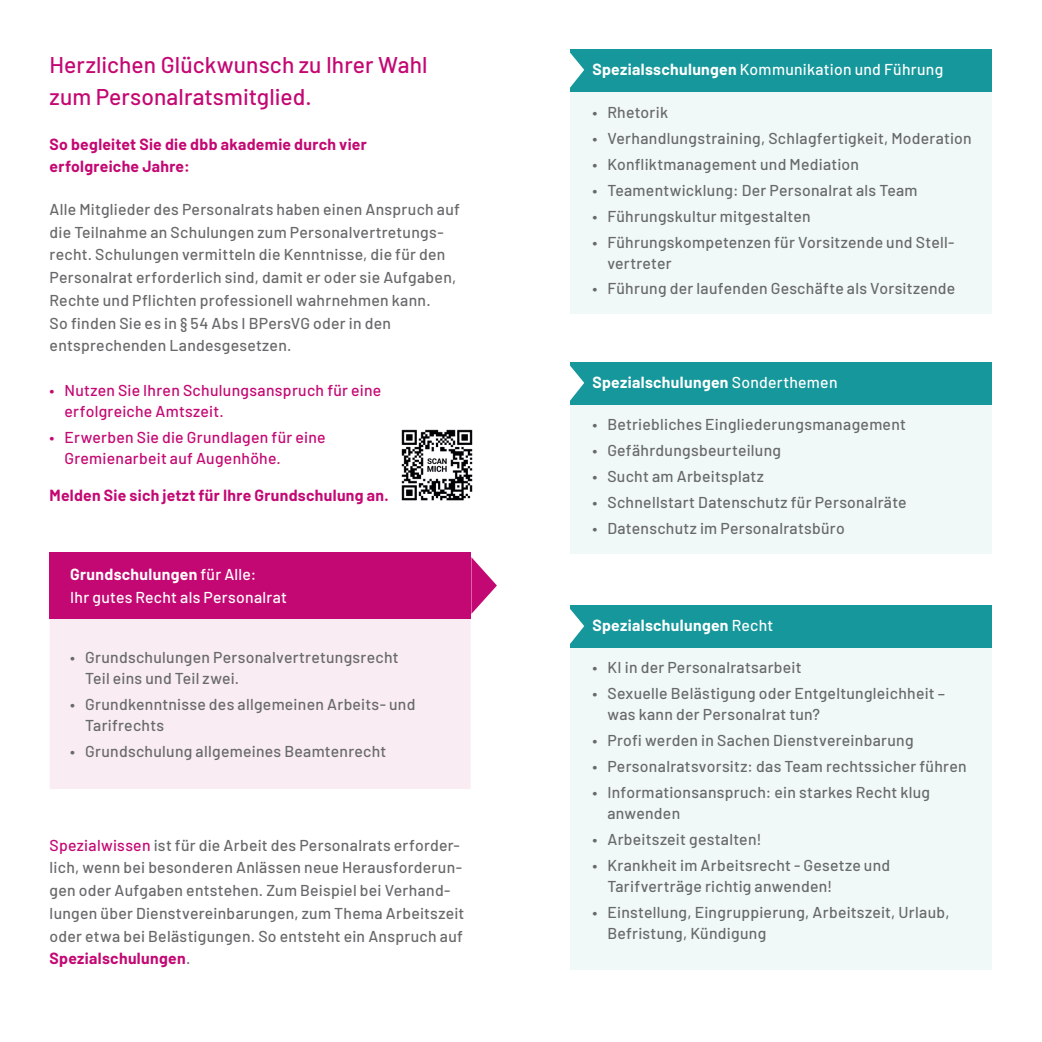
<style>
.page{position:relative;width:1042px;height:1042px;background:#fff}
.page>*{position:absolute;margin:0;border:0;box-sizing:border-box;transform-origin:0 0}
.Fließtext{font:500 22.75px/31.5px "Barlow";letter-spacing:.005em;color:#c40873}
.Fließtext-2{font:500 15.75px/22.8px "Barlow";letter-spacing:.02em;color:#68696a}
.t1{font:500 15.75px/21px "Barlow";letter-spacing:.02em;color:#c40873}
.Fließtext-3{font:500 15.75px/22.8px "Barlow";letter-spacing:.02em;color:#fff}
.Fließtext-4{font:700 15.75px/22.8px "Barlow";letter-spacing:.015em;color:#c40873}
.Aufzählung{font:700 15.75px "Barlow";letter-spacing:.02em;color:#c40873}
.Fließtext-5{font:700 15.75px "Barlow";letter-spacing:.02em;color:#fff}
.Aufzählung-2{font:700 15.75px "Barlow";letter-spacing:.02em;color:#fff}
.s1{font-weight:700}
.s2{color:#c40873}
.s3{font-weight:700;color:#c40873}
.s4{font-weight:500}
</style>
<div class="page">
<div style="left:50px;top:619px;width:421px;height:170px;background:#f9ecf2"></div>
<div style="left:50px;top:552px;width:421px;height:67px;background:#c40873"></div>
<div style="left:570px;top:404px;width:422px;height:149px;background:#f1f9f8"></div>
<div style="left:570px;top:362px;width:422px;height:42px;background:#15979b"></div>
<svg style="left:570px;top:365px;width:14px;height:36px"></svg>
<div style="left:570px;top:91px;width:422px;height:223px;background:#f1f9f8"></div>
<div style="left:570px;top:49px;width:422px;height:42px;background:#15979b"></div>
<svg style="left:570px;top:52px;width:14px;height:36px"></svg>
<div style="left:570px;top:647px;width:422px;height:322px;background:#f1f9f8"></div>
<div style="left:570px;top:605px;width:422px;height:42px;background:#15979b"></div>
<svg style="left:570px;top:609px;width:14px;height:35px"></svg>
<img style="left:401px;top:429px;width:72px;height:72px">
<svg style="left:471px;top:557px;width:26px;height:57px"></svg>
<p class="Fließtext" style="left:50px;top:47px;width:379px">Herzlichen Glückwunsch zu Ihrer Wahl zum Personalratsmitglied.</p>
<p class="Fließtext-4" style="left:50px;top:131px;width:319px">So begleitet Sie die dbb akademie durch vier erfolgreiche Jahre:</p>
<p class="Fließtext-2" style="left:50px;top:196px;width:412px">Alle Mitglieder des Personalrats haben einen Anspruch auf die Teilnahme an Schulungen zum Personalvertretungs&shy;recht. Schulungen vermitteln die Kenntnisse, die für den Personalrat erforderlich sind, damit er oder sie Aufgaben, Rechte und Pflichten professionell wahrnehmen kann.<br>So finden Sie es in § 54 Abs I BPersVG oder in den entsprechenden Landesgesetzen.</p>
<p class="t1" style="left:64px;top:379px;width:318px;text-indent:-15px">• Nutzen Sie Ihren Schulungsanspruch für eine erfolgreiche Amtszeit.</p>
<p class="t1" style="left:64px;top:426px;width:263px;text-indent:-15px">• Erwerben Sie die Grundlagen für eine<br>Gremienarbeit auf Augenhöhe.</p>
<p class="Aufzählung" style="left:50px;top:483px;width:341px">Melden Sie sich jetzt für Ihre Grundschulung an.</p>
<p class="Fließtext-3" style="left:70px;top:562px;width:218px"><span class="s1">Grundschulungen</span> für Alle:<br>Ihr gutes Recht als Personalrat</p>
<p class="Fließtext-2" style="left:85px;top:646px;width:315px;line-height:21px;text-indent:-15px">• Grundschulungen Personalvertretungsrecht<br>Teil eins und Teil zwei.</p>
<p class="Fließtext-2" style="left:85px;top:693px;width:332px;line-height:21px;text-indent:-15px">• Grundkenntnisse des allgemeinen Arbeits- und<br>Tarifrechts</p>
<p class="Fließtext-2" style="left:70px;top:739px;width:317px">• Grundschulung allgemeines Beamtenrecht</p>
<p class="Fließtext-2" style="left:50px;top:832px;width:416px"><span class="s2">Spezialwissen</span> ist für die Arbeit des Personalrats erforder&shy;lich, wenn bei besonderen Anlässen neue Herausforderun&shy;gen oder Aufgaben entstehen. Zum Beispiel bei Verhand&shy;lungen über Dienstvereinbarungen, zum Thema Arbeitszeit oder etwa bei Belästigungen. So entsteht ein Anspruch auf <span class="s3">Spezialschulungen</span>.</p>
<p class="Fließtext-3" style="left:592px;top:57px;width:352px"><span class="s1">Spezialsschulungen</span> Kommunikation und Führung</p>
<p class="Fließtext-2" style="left:592px;top:99px;width:77px">• Rhetorik</p>
<p class="Fließtext-2" style="left:592px;top:125px;width:381px">• Verhandlungstraining, Schlagfertigkeit, Moderation</p>
<p class="Fließtext-2" style="left:592px;top:151px;width:268px">• Konfliktmanagement und Mediation</p>
<p class="Fließtext-2" style="left:592px;top:177px;width:327px">• Teamentwicklung: Der Personalrat als Team</p>
<p class="Fließtext-2" style="left:592px;top:203px;width:220px">• Führungskultur mitgestalten</p>
<p class="Fließtext-2" style="left:607px;top:230px;width:349px;line-height:21px;text-indent:-15px">• Führungskompetenzen für Vorsitzende und Stell&shy;vertreter</p>
<p class="Fließtext-2" style="left:592px;top:276px;width:364px">• Führung der laufenden Geschäfte als Vorsitzende</p>
<p class="Fließtext-5" style="left:592px;top:371px;width:246px">Spezialschulungen <span class="s4">Sonderthemen</span></p>
<p class="Fließtext-2" style="left:592px;top:412px;width:315px">• Betriebliches Eingliederungsmanagement</p>
<p class="Fließtext-2" style="left:592px;top:438px;width:190px">• Gefährdungsbeurteilung</p>
<p class="Fließtext-2" style="left:592px;top:464px;width:173px">• Sucht am Arbeitsplatz</p>
<p class="Fließtext-2" style="left:592px;top:490px;width:316px">• Schnellstart Datenschutz für Personalräte</p>
<p class="Fließtext-2" style="left:592px;top:516px;width:254px">• Datenschutz im Personalratsbüro</p>
<p class="Aufzählung-2" style="left:592px;top:614px;width:182px">Spezialschulungen <span class="s4">Recht</span></p>
<p class="Fließtext-2" style="left:592px;top:655px;width:211px">• KI in der Personalratsarbeit</p>
<p class="Fließtext-2" style="left:607px;top:682px;width:339px;line-height:21px;text-indent:-15px">• Sexuelle Belästigung oder Entgeltungleichheit – was kann der Personalrat tun?</p>
<p class="Fließtext-2" style="left:592px;top:728px;width:323px">• Profi werden in Sachen Dienstvereinbarung</p>
<p class="Fließtext-2" style="left:592px;top:754px;width:376px">• Personalratsvorsitz: das Team rechtssicher führen</p>
<p class="Fließtext-2" style="left:607px;top:781px;width:324px;line-height:21px;text-indent:-15px">• Informationsanspruch: ein starkes Recht klug anwenden</p>
<p class="Fließtext-2" style="left:592px;top:827px;width:171px">• Arbeitszeit gestalten!</p>
<p class="Fließtext-2" style="left:607px;top:853px;width:284px;line-height:21px;text-indent:-15px">• Krankheit im Arbeitsrecht - Gesetze und<br>Tarifverträge richtig anwenden!</p>
<p class="Fließtext-2" style="left:607px;top:900px;width:344px;line-height:21px;text-indent:-15px">• Einstellung, Eingruppierung, Arbeitszeit, Urlaub,<br>Befristung, Kündigung</p>
</div>
